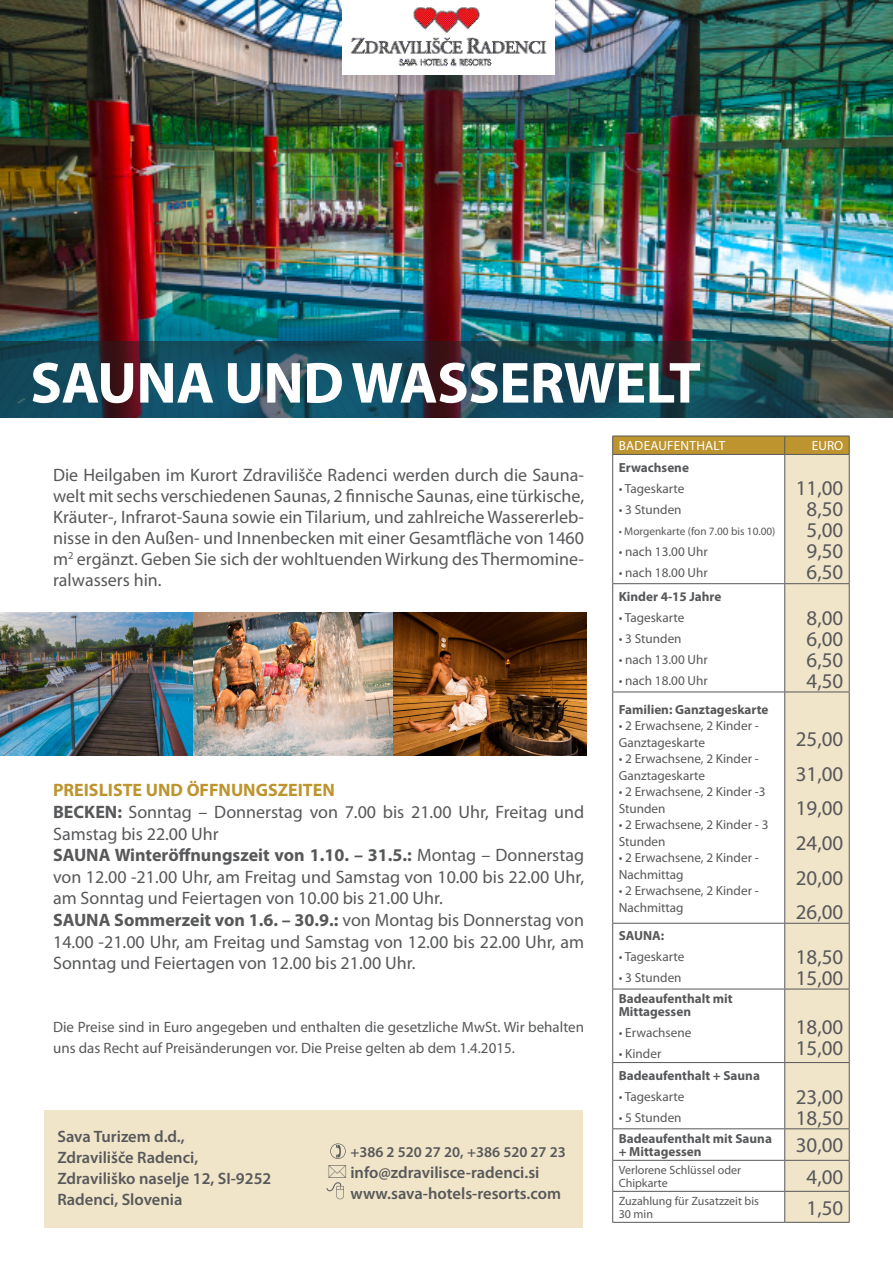
<style>
.page{position:relative;width:893px;height:1263px;background:#fff}
.page>*{position:absolute;margin:0;border:0;box-sizing:border-box;transform-origin:0 0}
.t1{font:700 58.5px "Myriad Pro";letter-spacing:-.01em;color:#fff}
.t2{font:21px/21px "Myriad Pro";color:#57585a}
.t3{font:18px/21.6px "Myriad Pro";color:#57585a;text-align:justify}
.t4{font:600 16.5px/21px "Myriad Pro";color:#57585a}
.t5{font:15px/21px "Myriad Pro";color:#57585a}
.t6{font:600 15px "Myriad Pro";color:#57585a}
.t7{font:13.2px/16.5px "Myriad Pro";color:#57585a}
.t8{font:700 13.2px/13px "Myriad Pro";color:#57585a}
.t9{font:13.2px "Myriad Pro";color:#fff}
.t10{font:12px/13.5px "Myriad Pro";color:#57585a}
.t11{font:11.25px "Myriad Pro";color:#57585a}
.s1{font-weight:700;color:#bd942e}
.s2{font-weight:700}
</style>
<div class="page">
<img style="left:0;top:0;width:893px;height:341px">
<svg style="left:0;top:341px;width:893px;height:77px;background:#204553"></svg>
<img style="left:342px;top:0;width:213px;height:75px">
<svg style="left:785px;top:455px;width:64px;height:767px;background:#ece1c6"></svg>
<svg style="left:612px;top:436px;width:238px;height:18px;background:#b89130"></svg>
<hr style="left:612px;top:454px;width:173px;height:1px;background:#57585a">
<hr style="left:612px;top:455px;width:1px;height:128px;background:#57585a">
<hr style="left:785px;top:454px;width:65px;height:1px;background:#57585a">
<hr style="left:784px;top:455px;width:1px;height:128px;background:#57585a">
<hr style="left:849px;top:455px;width:1px;height:128px;background:#57585a">
<hr style="left:612px;top:583px;width:173px;height:1px;background:#57585a">
<hr style="left:612px;top:584px;width:1px;height:108px;background:#57585a">
<hr style="left:785px;top:583px;width:65px;height:1px;background:#57585a">
<hr style="left:784px;top:584px;width:1px;height:108px;background:#57585a">
<hr style="left:849px;top:584px;width:1px;height:108px;background:#57585a">
<hr style="left:612px;top:692px;width:173px;height:1px;background:#57585a">
<hr style="left:612px;top:692px;width:1px;height:231px;background:#57585a">
<hr style="left:785px;top:692px;width:65px;height:1px;background:#57585a">
<hr style="left:784px;top:692px;width:1px;height:231px;background:#57585a">
<hr style="left:849px;top:692px;width:1px;height:231px;background:#57585a">
<hr style="left:612px;top:923px;width:173px;height:1px;background:#57585a">
<hr style="left:612px;top:924px;width:1px;height:65px;background:#57585a">
<hr style="left:785px;top:923px;width:65px;height:1px;background:#57585a">
<hr style="left:784px;top:924px;width:1px;height:65px;background:#57585a">
<hr style="left:849px;top:924px;width:1px;height:65px;background:#57585a">
<hr style="left:612px;top:989px;width:173px;height:1px;background:#57585a">
<hr style="left:612px;top:989px;width:1px;height:73px;background:#57585a">
<hr style="left:785px;top:989px;width:65px;height:1px;background:#57585a">
<hr style="left:784px;top:989px;width:1px;height:73px;background:#57585a">
<hr style="left:849px;top:989px;width:1px;height:73px;background:#57585a">
<hr style="left:612px;top:1062px;width:173px;height:1px;background:#57585a">
<hr style="left:612px;top:1063px;width:1px;height:65px;background:#57585a">
<hr style="left:785px;top:1062px;width:65px;height:1px;background:#57585a">
<hr style="left:784px;top:1063px;width:1px;height:65px;background:#57585a">
<hr style="left:849px;top:1063px;width:1px;height:65px;background:#57585a">
<hr style="left:612px;top:1128px;width:173px;height:1px;background:#57585a">
<hr style="left:612px;top:1129px;width:1px;height:31px;background:#57585a">
<hr style="left:785px;top:1128px;width:65px;height:1px;background:#57585a">
<hr style="left:784px;top:1129px;width:1px;height:31px;background:#57585a">
<hr style="left:849px;top:1129px;width:1px;height:31px;background:#57585a">
<hr style="left:612px;top:1160px;width:173px;height:1px;background:#57585a">
<hr style="left:612px;top:1161px;width:1px;height:30px;background:#57585a">
<hr style="left:785px;top:1160px;width:65px;height:1px;background:#57585a">
<hr style="left:784px;top:1161px;width:1px;height:30px;background:#57585a">
<hr style="left:849px;top:1161px;width:1px;height:30px;background:#57585a">
<hr style="left:612px;top:1191px;width:173px;height:1px;background:#57585a">
<hr style="left:612px;top:1192px;width:1px;height:30px;background:#57585a">
<hr style="left:785px;top:1191px;width:65px;height:1px;background:#57585a">
<hr style="left:784px;top:1192px;width:1px;height:30px;background:#57585a">
<hr style="left:849px;top:1192px;width:1px;height:30px;background:#57585a">
<hr style="left:612px;top:1222px;width:173px;height:1px;background:#57585a">
<hr style="left:785px;top:1222px;width:65px;height:1px;background:#57585a">
<div style="left:44px;top:1110px;width:539px;height:117px;background:#f0e4c9"></div>
<svg style="left:330px;top:1143px;width:16px;height:16px"></svg>
<img style="left:0;top:612px;width:586px;height:144px">
<svg style="left:327px;top:1182px;width:17px;height:17px"></svg>
<h1 class="t1" style="left:30px;top:345px;width:672px">SAUNA UND WASSERWELT</h1>
<p class="t9" style="left:619px;top:438px;width:17px">Badeaufenthalt</p>
<p class="t9" style="left:812px;top:438px;width:33px">EURO</p>
<p class="t8" style="left:619px;top:460px;width:72px">Erwachsene</p>
<p class="t7" style="left:619px;top:480px;width:67px">• Tageskarte</p>
<p class="t7" style="left:619px;top:501px;width:64px">• 3 Stunden</p>
<p class="t11" style="left:619px;top:524px;width:158px">• Morgenkarte (fon 7.00 bis 10.00)</p>
<p class="t7" style="left:619px;top:543px;width:91px">• nach 13.00 Uhr</p>
<p class="t7" style="left:619px;top:564px;width:91px">• nach 18.00 Uhr</p>
<p class="t3" style="left:53px;top:464px;width:533px;line-height:21px">Die Heilgaben im Kurort Zdravilišče Radenci werden durch die Sauna&shy;welt mit sechs verschiedenen Saunas, 2 finnische Saunas, eine türkische, Kräuter-, Infrarot-Sauna sowie ein Tilarium, und zahlreiche Wassererleb&shy;nisse in den Außen- und Innenbecken mit einer Gesamtfläche von 1460 m<sup>2</sup> ergänzt. Geben Sie sich der wohltuenden Wirkung des Thermomine&shy;ralwassers hin.</p>
<p class="t2" style="left:796px;top:477px;width:49px;text-align:center">11,00<br>8,50<br>5,00<br>9,50<br>6,50</p>
<p class="t3" style="left:53px;top:779px;width:533px;text-align:left"><span class="s1">PREISLISTE UND ÖFFNUNGSZEITEN<br></span><span class="s2">BECKEN:</span> Sonntag – Donnerstag von 7.00 bis 21.00 Uhr, Freitag und Samstag bis 22.00 Uhr<br><span class="s2">SAUNA Winteröffnungszeit von 1.10. – 31.5.:</span> Montag – Donnerstag von 12.00 -21.00 Uhr, am Freitag und Samstag von 10.00 bis 22.00 Uhr, am Sonntag und Feiertagen von 10.00 bis 21.00 Uhr.<br><span class="s2">SAUNA Sommerzeit von 1.6. – 30.9.:</span> von Montag bis Donnerstag von 14.00 -21.00 Uhr, am Freitag und Samstag von 12.00 bis 22.00 Uhr, am Sonntag und Feiertagen von 12.00 bis 21.00 Uhr.</p>
<p class="t5" style="left:53px;top:1016px;width:532px">Die Preise sind in Euro angegeben und enthalten die gesetzliche MwSt. Wir behalten uns das Recht auf Preisänderungen vor. Die Preise gelten ab dem 1.4.2015.</p>
<p class="t4" style="left:57px;top:1126px;width:215px">Sava Turizem d.d.,<br>Zdravilišče Radenci,<br>Zdraviliško naselje 12, SI-9252<br>Radenci, Slovenia</p>
<p class="t6" style="left:350px;top:1142px;width:217px">+386 2 520 27 20, +386 520 27 23</p>
<p class="t4" style="left:350px;top:1161px;width:212px">info@zdravilisce-radenci.si www.sava-hotels-resorts.com</p>
<p class="t8" style="left:619px;top:589px;width:104px">Kinder 4-15 Jahre</p>
<p class="t7" style="left:619px;top:609px;width:67px">• Tageskarte</p>
<p class="t7" style="left:619px;top:630px;width:64px">• 3 Stunden</p>
<p class="t7" style="left:619px;top:651px;width:91px">• nach 13.00 Uhr</p>
<p class="t7" style="left:619px;top:672px;width:91px">• nach 18.00 Uhr</p>
<p class="t8" style="left:619px;top:702px;width:151px">Familien: Ganztageskarte</p>
<p class="t7" style="left:619px;top:717px;width:142px">• 2 Erwachsene, 2 Kinder -<br>Ganztageskarte</p>
<p class="t7" style="left:619px;top:750px;width:142px">• 2 Erwachsene, 2 Kinder -<br>Ganztageskarte</p>
<p class="t7" style="left:619px;top:783px;width:148px">• 2 Erwachsene, 2 Kinder -3<br>Stunden</p>
<p class="t7" style="left:619px;top:816px;width:151px">• 2 Erwachsene, 2 Kinder - 3<br>Stunden</p>
<p class="t7" style="left:619px;top:849px;width:142px">• 2 Erwachsene, 2 Kinder -<br>Nachmittag</p>
<p class="t7" style="left:619px;top:882px;width:142px">• 2 Erwachsene, 2 Kinder -<br>Nachmittag</p>
<p class="t8" style="left:619px;top:929px;width:47px">SAUNA:</p>
<p class="t7" style="left:619px;top:948px;width:67px">• Tageskarte</p>
<p class="t7" style="left:619px;top:969px;width:64px">• 3 Stunden</p>
<p class="t8" style="left:619px;top:992px;width:115px">Badeaufenthalt mit<br>Mittagessen</p>
<p class="t7" style="left:619px;top:1024px;width:74px">• Erwachsene</p>
<p class="t7" style="left:619px;top:1045px;width:44px">• Kinder</p>
<p class="t8" style="left:619px;top:1068px;width:143px">Badeaufenthalt + Sauna</p>
<p class="t7" style="left:619px;top:1088px;width:67px">• Tageskarte</p>
<p class="t7" style="left:619px;top:1109px;width:64px">• 5 Stunden</p>
<p class="t2" style="left:807px;top:607px;width:38px;text-align:justify">8,00<br>6,00<br>6,50<br>4,50</p>
<p class="t2" style="left:796px;top:722px;width:49px;line-height:34.5px;text-align:justify">25,00<br>31,00<br>19,00<br>24,00<br>20,00<br>26,00</p>
<p class="t2" style="left:796px;top:946px;width:49px">18,50<br>15,00</p>
<p class="t2" style="left:796px;top:1016px;width:49px">18,00<br>15,00</p>
<p class="t2" style="left:796px;top:1086px;width:49px">23,00<br>18,50</p>
<p class="t8" style="left:619px;top:1131px;width:155px">Badeaufenthalt mit Sauna + Mittagessen</p>
<p class="t2" style="left:796px;top:1134px;width:49px">30,00</p>
<p class="t10" style="left:619px;top:1162px;width:124px">Verlorene Schlüssel oder<br>Chipkarte</p>
<p class="t2" style="left:807px;top:1166px;width:38px">4,00</p>
<p class="t10" style="left:619px;top:1193px;width:142px">Zuzahlung für Zusatzzeit bis<br>30 min</p>
<p class="t2" style="left:807px;top:1197px;width:38px">1,50</p>
</div>
